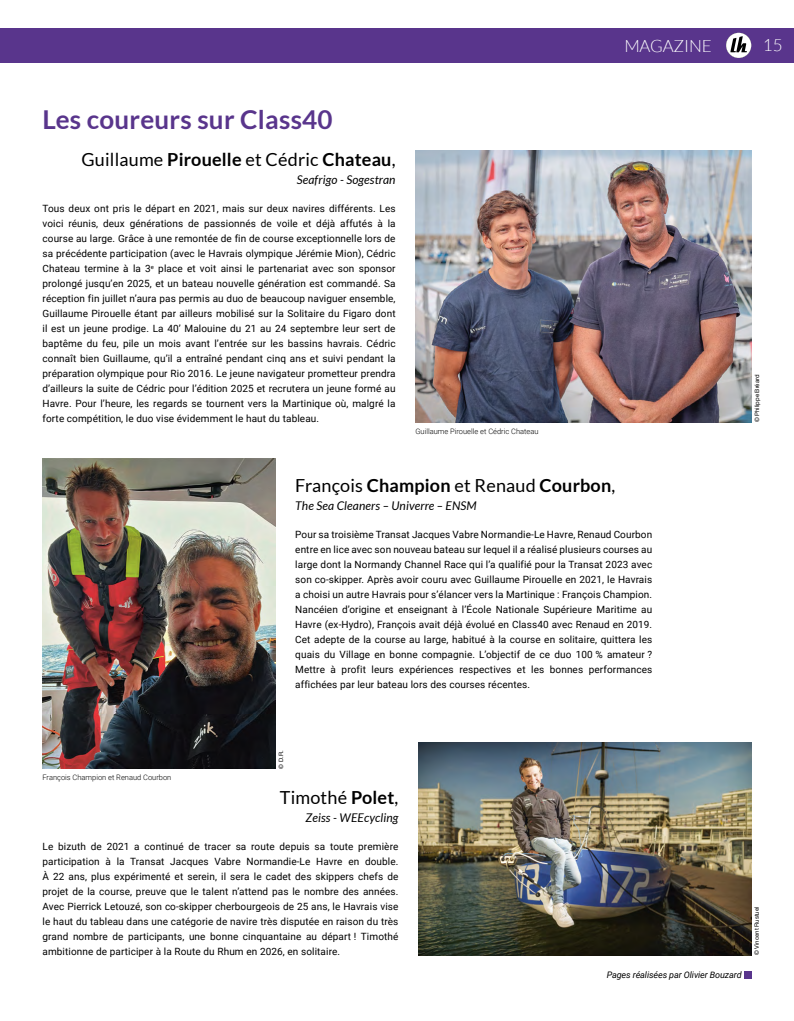
<style>
.page{position:relative;width:794px;height:1021px;background:#fff}
.page>*{position:absolute;margin:0;border:0;box-sizing:border-box;transform-origin:0 0}
.t1{font:700 26px "Lato";letter-spacing:.01em;color:#59358c}
.t2{font:18px "Lato";letter-spacing:.01em;color:#000}
.t3{font:300 17px "Lato";letter-spacing:-.01em;color:#fff}
.t4{font:italic 12px "Lato";letter-spacing:.01em;color:#000}
.t5{font:10px/15px "Roboto";letter-spacing:.01em;color:#000;text-align:justify}
.t6{font:italic 9px "Roboto";letter-spacing:-.01em;color:#000}
.t7{font:300 7.5px "Roboto";color:#000}
.t8{font:6px "Helvetica Neue LT Std";color:#000}
.s1{font-weight:700}
</style>
<div class="page">
<div style="left:0;top:28px;width:794px;height:34px;background:#59358c"></div>
<svg style="left:726px;top:33px;width:25px;height:25px"></svg>
<img style="left:415px;top:151px;width:336px;height:271px">
<img style="left:43px;top:458px;width:232px;height:310px">
<img style="left:418px;top:742px;width:333px;height:213px">
<div style="left:744px;top:971px;width:7px;height:7px;background:#59358c"></div>
<h1 class="t1" style="left:43px;top:104px;width:292px">Les coureurs sur Class40</h1>
<h2 class="t2" style="left:82px;top:149px;width:315px">Guillaume <span class="s1">Pirouelle</span> et Cédric <span class="s1">Chateau</span>,</h2>
<p class="t4" style="left:297px;top:173px;width:100px">Seafrigo - Sogestran</p>
<p class="t5" style="left:43px;top:201px;width:355px">Tous deux ont pris le départ en 2021, mais sur deux navires différents. Les voici réunis, deux générations de passionnés de voile et déjà affutés à la course au large. Grâce à une remontée de fin de course exceptionnelle lors de sa précédente participation (avec le Havrais olympique Jérémie Mion), Cédric Chateau termine à la 3<sup>e</sup> place et voit ainsi le partenariat avec son sponsor prolongé jusqu’en 2025, et un bateau nouvelle génération est commandé. Sa réception fin juillet n’aura pas permis au duo de beaucoup naviguer ensemble, Guillaume Pirouelle étant par ailleurs mobilisé sur la Solitaire du Figaro dont il est un jeune prodige. La 40’ Malouine du 21 au 24 septembre leur sert de baptême du feu, pile un mois avant l’entrée sur les bassins havrais. Cédric connaît bien Guillaume, qu’il a entraîné pendant cinq ans et suivi pendant la préparation olympique pour Rio 2016. Le jeune navigateur prometteur prendra d’ailleurs la suite de Cédric pour l’édition 2025 et recrutera un jeune formé au Havre. Pour l’heure, les regards se tournent vers la Martinique où, malgré la forte compétition, le duo vise évidemment le haut du tableau.</p>
<p class="t7" style="left:415px;top:425px;width:125px">Guillaume Pirouelle et Cédric Chateau</p>
<h3 class="t3" style="left:624px;top:37px;width:89px">MAGAZINE</h3>
<h3 class="t3" style="left:763px;top:36px;width:21px">15</h3>
<p class="t8" style="left:753px;top:422px;width:49px;rotate:-90deg">© Philippe Bréard</p>
<h2 class="t2" style="left:295px;top:476px;width:321px">François <span class="s1">Champion</span> et Renaud <span class="s1">Courbon</span>,</h2>
<p class="t4" style="left:295px;top:499px;width:183px">The Sea Cleaners – Univerre – ENSM</p>
<p class="t5" style="left:295px;top:527px;width:358px">Pour sa troisième Transat Jacques Vabre Normandie-Le Havre, Renaud Courbon entre en lice avec son nouveau bateau sur lequel il a réalisé plusieurs courses au large dont la Normandy Channel Race qui l’a qualifié pour la Transat 2023 avec son co-skipper. Après avoir couru avec Guillaume Pirouelle en 2021, le Havrais a choisi un autre Havrais pour s’élancer vers la Martinique : François Champion.<br>Nancéien d’origine et enseignant à l’École Nationale Supérieure Maritime au Havre (ex-Hydro), François avait déjà évolué en Class40 avec Renaud en 2019.<br>Cet adepte de la course au large, habitué à la course en solitaire, quittera les quais du Village en bonne compagnie. L’objectif de ce duo 100 % amateur ?<br>Mettre à profit leurs expériences respectives et les bonnes performances affichées par leur bateau lors des courses récentes.</p>
<p class="t7" style="left:43px;top:772px;width:130px">François Champion et Renaud Courbon</p>
<p class="t8" style="left:277px;top:768px;width:20px;rotate:-90deg">© D.R.</p>
<h2 class="t2" style="left:280px;top:787px;width:120px">Timothé <span class="s1">Polet</span>,</h2>
<p class="t4" style="left:305px;top:811px;width:94px">Zeiss - WEEcycling</p>
<p class="t5" style="left:43px;top:838px;width:357px">Le bizuth de 2021 a continué de tracer sa route depuis sa toute première participation à la Transat Jacques Vabre Normandie-Le Havre en double.<br>À 22 ans, plus expérimenté et serein, il sera le cadet des skippers chefs de projet de la course, preuve que le talent n’attend pas le nombre des années.<br>Avec Pierrick Letouzé, son co-skipper cherbourgeois de 25 ans, le Havrais vise le haut du tableau dans une catégorie de navire très disputée en raison du très grand nombre de participants, une bonne cinquantaine au départ ! Timothé ambitionne de participer à la Route du Rhum en 2026, en solitaire.</p>
<p class="t6" style="left:606px;top:968px;width:137px">Pages réalisées par Olivier Bouzard</p>
<p class="t8" style="left:753px;top:955px;width:50px;rotate:-90deg">© Vincent Rustuel</p>
</div>
